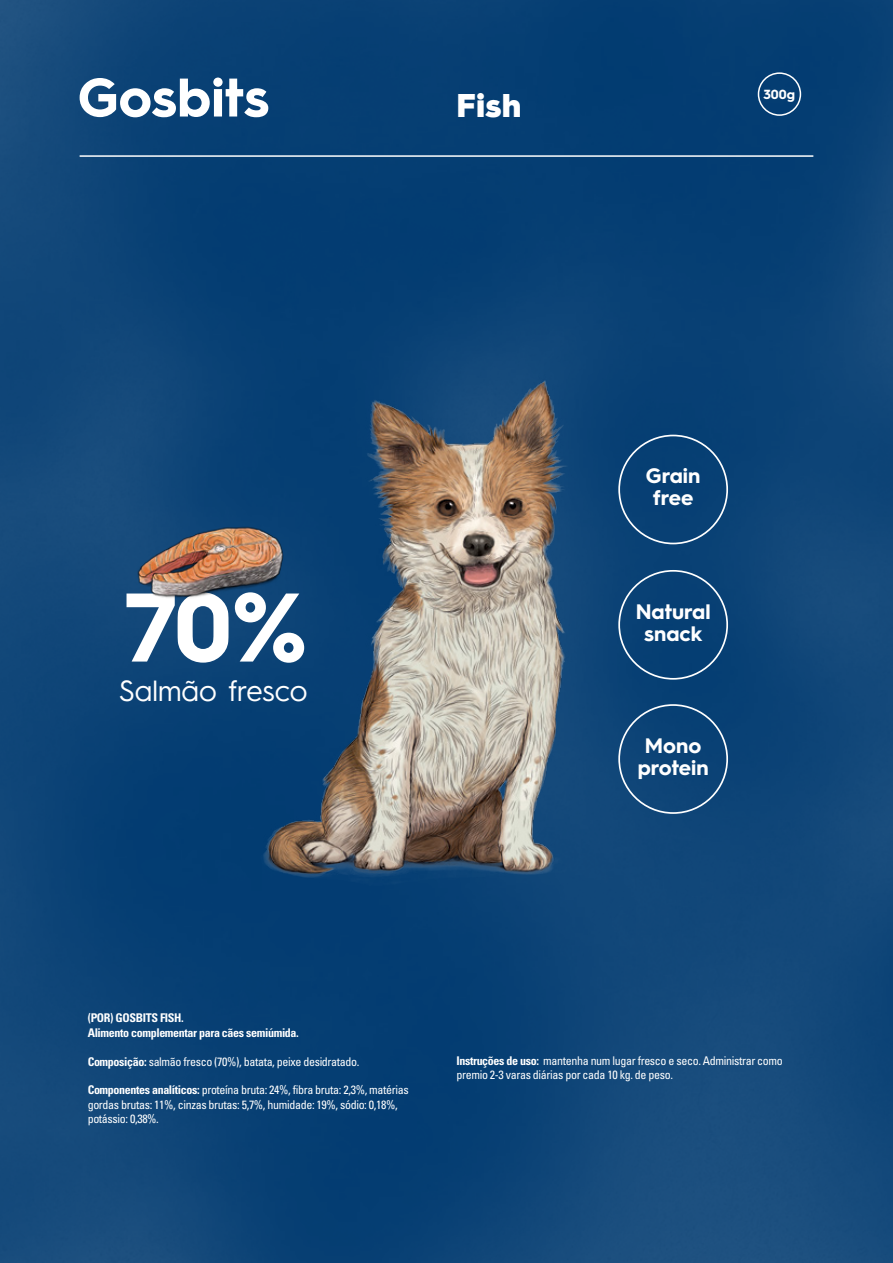
<style>
.page{position:relative;width:893px;height:1263px;background:#fff}
.page>*{position:absolute;margin:0;border:0;box-sizing:border-box;transform-origin:0 0}
.t1{font:700 97.65px "Hurme Geometric Sans 3";color:#fff}
.t2{font:900 33px "Hurme Geometric Sans 3";color:#fff}
.t3{font:29.25px "Hurme Geometric Sans 3";color:#fff}
.t4{font:700 21px/22px "Hurme Geometric Sans 3";color:#fff;text-align:center}
.t5{font:700 13.2px "Hurme Geometric Sans 3";color:#fff}
.t6{font:condensed 12px/14.4px "Univers";letter-spacing:-.03em;color:#fff}
.t7{font:700 condensed 12px/14.4px "Univers";letter-spacing:-.03em;color:#fff}
.s1{font-weight:700}
</style>
<div class="page">
<img style="left:0;top:0;width:893px;height:1263px">
<div style="left:758px;top:72px;width:43px;height:44px;border:2px solid #fff;border-radius:50%"></div>
<hr style="left:80px;top:155px;width:733px;height:2px;background:#fff">
<svg style="left:80px;top:78px;width:188px;height:39px"></svg>
<img style="left:220px;top:332px;width:402px;height:555px">
<div style="left:618px;top:435px;width:110px;height:109px;border:2px solid #fff;border-radius:50%"></div>
<div style="left:618px;top:570px;width:110px;height:110px;border:2px solid #fff;border-radius:50%"></div>
<div style="left:618px;top:704px;width:110px;height:110px;border:2px solid #fff;border-radius:50%"></div>
<img style="left:129px;top:522px;width:169px;height:79px">
<h2 class="t2" style="left:456px;top:83px;width:67px">Fish</h2>
<p class="t5" style="left:763px;top:85px;width:33px">300g</p>
<h1 class="t1" style="left:124px;top:559px;width:184px">70%</h1>
<h3 class="t3" style="left:119px;top:670px;width:190px">Salmão fresco</h3>
<h3 class="t4" style="left:646px;top:464px;width:56px">Grain free</h3>
<h3 class="t4" style="left:636px;top:599px;width:76px">Natural snack</h3>
<h3 class="t4" style="left:638px;top:733px;width:72px">Mono protein</h3>
<p class="t7" style="left:88px;top:1011px;width:213px">(POR) GOSBITS FISH.<br>Alimento complementar para cães semiúmida.</p>
<p class="t6" style="left:88px;top:1054px;width:273px"><span class="s1">Composição:</span> salmão fresco (70%), batata, peixe desidratado.</p>
<p class="t6" style="left:88px;top:1083px;width:323px"><span class="s1">Componentes analíticos:</span> proteína bruta: 24%, fibra bruta: 2,3%, matérias gordas brutas: 11%, cinzas brutas: 5,7%, humidade: 19%, sódio: 0,18%, potássio: 0,38%.</p>
<p class="t6" style="left:456px;top:1053px;width:328px"><span class="s1">Instruções de uso:</span> mantenha num lugar fresco e seco. Administrar como premio 2-3 varas diárias por cada 10 kg. de peso.</p>
</div>
